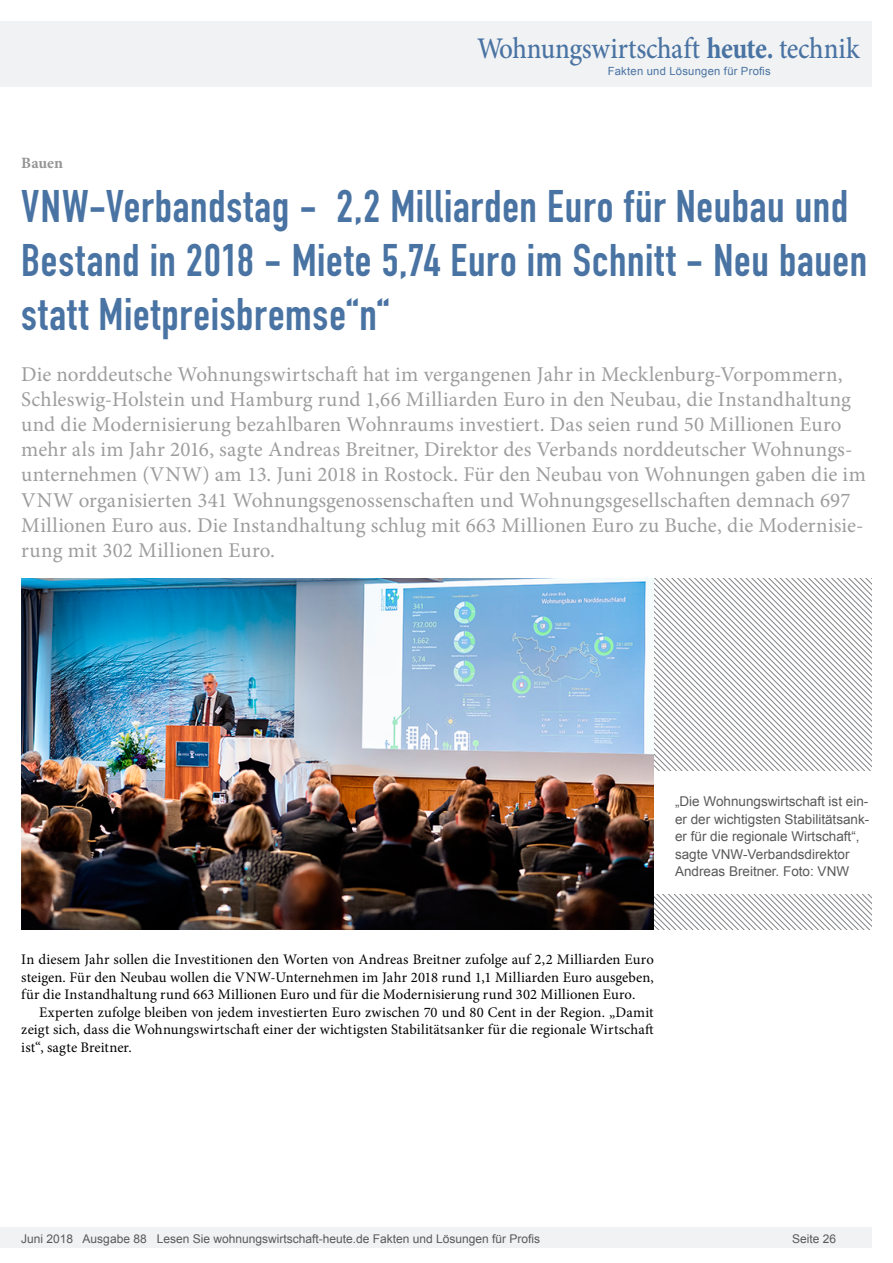
<style>
.page{position:relative;width:893px;height:1263px;background:#fff}
.page>*{position:absolute;margin:0;border:0;box-sizing:border-box;transform-origin:0 0}
.Überschrift_Groß{font:45px/54px "DIN Engschrift";letter-spacing:.015em;color:#4973a3}
.Fliesstext{font:500 30px "Minion Pro";letter-spacing:-.01em;color:#4973a3;scale:.9 1}
.Anlesetext{font:21px/25.2px "Minion Pro";letter-spacing:.005em;color:#9d9d9d}
.Kategorie{font:700 15.75px "Minion Pro";letter-spacing:-.005em;color:#959595}
.Fließtext_erste_Zeil{font:14.7px/17.5px "Minion Pro";color:#000;text-align:justify}
.Fliesstext-2{font:14.7px/17.5px "Minion Pro";letter-spacing:.005em;color:#000;text-align:justify}
.Bildunterschrift{font:13.5px/17.5px "Arial";color:#595959}
.t1{font:12px "Arial";color:#595959}
.Bildunterschrift-2{font:11.25px "Arial";letter-spacing:.025em;color:#4973a3}
.s1{font-weight:700}
</style>
<div class="page">
<div style="left:0;top:1227px;width:872px;height:20px;background:#f1f2f3"></div>
<div style="left:0;top:21px;width:872px;height:66px;background:#f1f2f3"></div>
<svg style="left:654px;top:578px;width:218px;height:95px"></svg>
<svg style="left:654px;top:673px;width:218px;height:256px"></svg>
<div style="left:654px;top:771px;width:237px;height:123px;background:#fff"></div>
<img style="left:21px;top:578px;width:633px;height:351px">
<p class="Fliesstext" style="left:477px;top:28px;width:426px">Wohnungswirtschaft <span class="s1">heute.</span> technik</p>
<p class="Bildunterschrift-2" style="left:608px;top:63px;width:165px">Fakten und Lösungen für Profis</p>
<p class="Kategorie" style="left:21px;top:152px;width:43px">Bauen</p>
<p class="Überschrift_Groß" style="left:21px;top:180px;width:847px">VNW-Verbandstag - 2,2 Milliarden Euro für Neubau und<br>Bestand in 2018 - Miete 5,74 Euro im Schnitt - Neu bauen statt Mietpreisbremse“n“</p>
<p class="Anlesetext" style="left:21px;top:361px;width:846px">Die norddeutsche Wohnungswirtschaft hat im vergangenen Jahr in Mecklenburg-Vorpommern, Schleswig-Holstein und Hamburg rund 1,66 Milliarden Euro in den Neubau, die Instandhaltung und die Modernisierung bezahlbaren Wohnraums investiert. Das seien rund 50 Millionen Euro mehr als im Jahr 2016, sagte Andreas Breitner, Direktor des Verbands norddeutscher Wohnungs&shy;unternehmen (VNW) am 13. Juni 2018 in Rostock. Für den Neubau von Wohnungen gaben die im VNW organisierten 341 Wohnungsgenossenschaften und Wohnungsgesellschaften demnach 697<br>Millionen Euro aus. Die Instandhaltung schlug mit 663 Millionen Euro zu Buche, die Modernisie&shy;rung mit 302 Millionen Euro.</p>
<p class="Bildunterschrift" style="left:675px;top:793px;width:196px">„Die Wohnungswirtschaft ist ein&shy;er der wichtigsten Stabilitätsank&shy;er für die regionale Wirtschaft“, sagte VNW-Verbandsdirektor<br>Andreas Breitner. Foto: VNW</p>
<p class="Fließtext_erste_Zeil" style="left:21px;top:951px;width:634px">In diesem Jahr sollen die Investitionen den Worten von Andreas Breitner zufolge auf 2,2 Milliarden Euro steigen. Für den Neubau wollen die VNW-Unternehmen im Jahr 2018 rund 1,1 Milliarden Euro ausgeben, für die Instandhaltung rund 663 Millionen Euro und für die Modernisierung rund 302 Millionen Euro.</p>
<p class="Fliesstext-2" style="left:21px;top:1003px;width:634px;text-indent:18px">Experten zufolge bleiben von jedem investierten Euro zwischen 70 und 80 Cent in der Region. „Damit zeigt sich, dass die Wohnungswirtschaft einer der wichtigsten Stabilitätsanker für die regionale Wirtschaft ist“, sagte Breitner.</p>
<p class="t1" style="left:21px;top:1230px;width:520px">Juni 2018 Ausgabe 88 Lesen Sie wohnungswirtschaft-heute.de Fakten und Lösungen für Profis</p>
<p class="t1" style="left:792px;top:1231px;width:46px">Seite 26</p>
</div>
